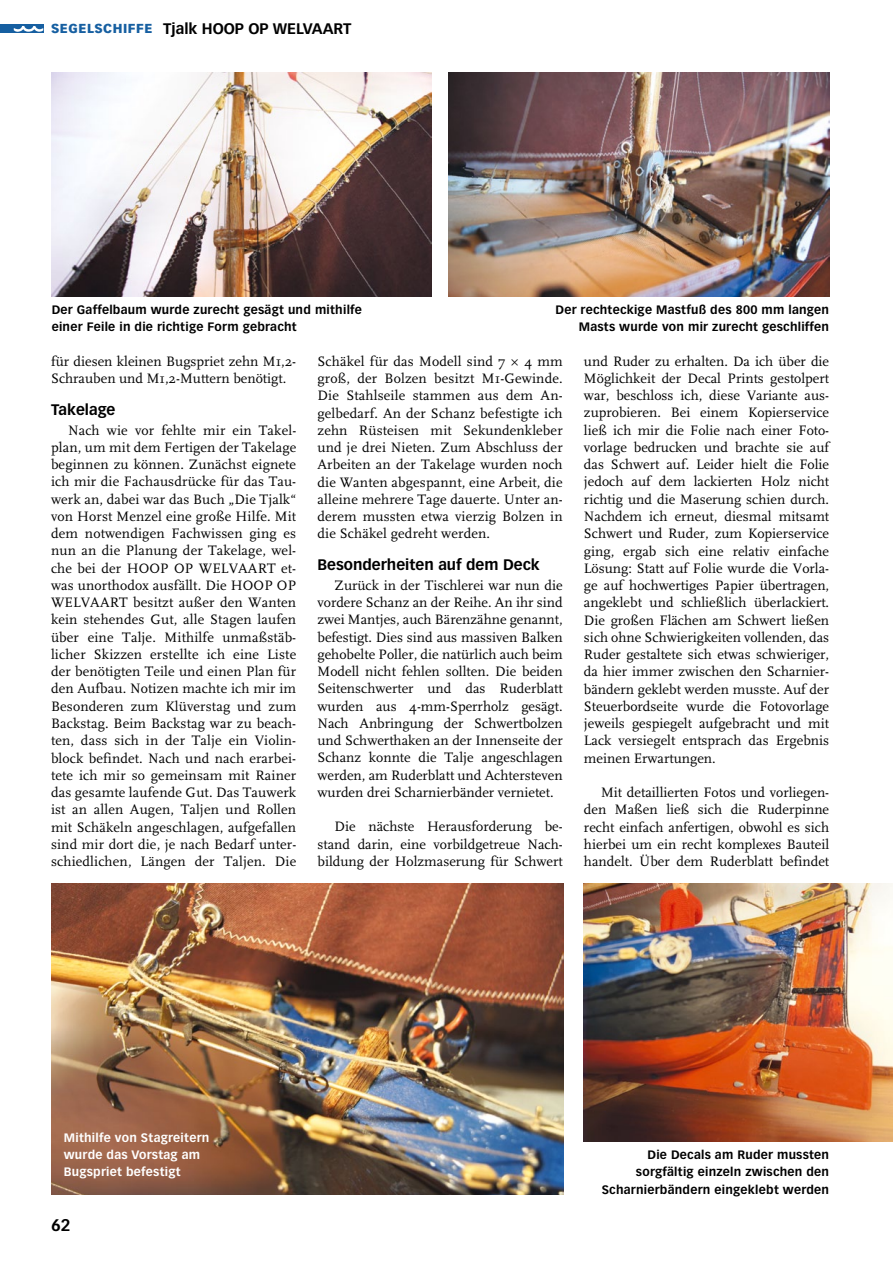
<style>
.page{position:relative;width:893px;height:1263px;background:#fff}
.page>*{position:absolute;margin:0;border:0;box-sizing:border-box;transform-origin:0 0}
.t1{font:700 16.5px "Vectora LT Std";color:#000}
.t2{font:700 15px "Vectora LT Std";color:#000}
.t3{font:14.25px/17.2px "FF Scala";color:#000;text-align:justify}
.t4{font:900 12.75px "Vectora LT Std";letter-spacing:.04em;color:#165fa1}
.t5{font:700 12px/17.2px "Vectora LT Std";letter-spacing:.02em;color:#000;text-align:right}
.t6{font:700 12px/17.2px "Vectora LT Std";letter-spacing:.02em;color:#fff}
.s1{font-family:"Vectora LT Std";font-weight:300}
</style>
<div class="page">
<div style="left:0;top:24px;width:43px;height:9px;background:#165fa1"></div>
<svg style="left:14px;top:26px;width:29px;height:6px"></svg>
<img style="left:51px;top:72px;width:381px;height:225px">
<img style="left:449px;top:72px;width:380px;height:225px">
<img style="left:52px;top:883px;width:511px;height:312px">
<img style="left:584px;top:883px;width:309px;height:259px">
<p class="t4" style="left:51px;top:21px;width:103px">SEGELSCHIFFE</p>
<p class="t2" style="left:163px;top:19px;width:190px">Tjalk HOOP OP WELVAART</p>
<p class="t5" style="left:52px;top:301px;width:312px;text-align:left">Der Gaffelbaum wurde zurecht gesägt und mithilfe einer Feile in die richtige Form gebracht</p>
<p class="t5" style="left:555px;top:301px;width:275px">Der rechteckige Mastfuß des 800 mm langen<br>Masts wurde von mir zurecht geschliffen</p>
<p class="t3" style="left:51px;top:353px;width:247px">für diesen kleinen Bugspriet zehn M1,2-<br>Schrauben und M1,2-Muttern benötigt.</p>
<p class="t2" style="left:51px;top:401px;width:66px">Takelage</p>
<p class="t3" style="left:51px;top:422px;width:247px;text-indent:17px">Nach wie vor fehlte mir ein Takel&shy;plan, um mit dem Fertigen der Takelage beginnen zu können. Zunächst eignete ich mir die Fachausdrücke für das Tau&shy;werk an, dabei war das Buch „Die Tjalk“ von Horst Menzel eine große Hilfe. Mit dem notwendigen Fachwissen ging es nun an die Planung der Takelage, wel&shy;che bei der HOOP OP WELVAART et&shy;was unorthodox ausfällt. Die HOOP OP WELVAART besitzt außer den Wanten kein stehendes Gut, alle Stagen laufen über eine Talje. Mithilfe unmaßstäb&shy;licher Skizzen erstellte ich eine Liste der benötigten Teile und einen Plan für den Aufbau. Notizen machte ich mir im Besonderen zum Klüverstag und zum Backstag. Beim Backstag war zu beach&shy;ten, dass sich in der Talje ein Violin&shy;block befindet. Nach und nach erarbei&shy;tete ich mir so gemeinsam mit Rainer das gesamte laufende Gut. Das Tauwerk ist an allen Augen, Taljen und Rollen mit Schäkeln angeschlagen, aufgefallen sind mir dort die, je nach Bedarf unter&shy;schiedlichen, Längen der Taljen. Die</p>
<p class="t3" style="left:317px;top:353px;width:247px">Schäkel für das Modell sind 7 <span class="s1">×</span> 4 mm groß, der Bolzen besitzt M1-Gewinde.<br>Die Stahlseile stammen aus dem An&shy;gelbedarf. An der Schanz befestigte ich zehn Rüsteisen mit Sekundenkleber und je drei Nieten. Zum Abschluss der Arbeiten an der Takelage wurden noch die Wanten abgespannt, eine Arbeit, die alleine mehrere Tage dauerte. Unter an&shy;derem mussten etwa vierzig Bolzen in die Schäkel gedreht werden.</p>
<p class="t2" style="left:317px;top:556px;width:224px">Besonderheiten auf dem Deck</p>
<p class="t3" style="left:317px;top:577px;width:247px;text-indent:17px">Zurück in der Tischlerei war nun die vordere Schanz an der Reihe. An ihr sind zwei Mantjes, auch Bärenzähne genannt, befestigt. Dies sind aus massiven Balken gehobelte Poller, die natürlich auch beim Modell nicht fehlen sollten. Die beiden Seitenschwerter und das Ruderblatt wurden aus 4-mm-Sperrholz gesägt.<br>Nach Anbringung der Schwertbolzen und Schwerthaken an der Innenseite der Schanz konnte die Talje angeschlagen werden, am Ruderblatt und Achtersteven wurden drei Scharnierbänder vernietet.</p>
<p class="t3" style="left:317px;top:818px;width:247px;text-indent:17px">Die nächste Herausforderung be&shy;stand darin, eine vorbildgetreue Nach&shy;bildung der Holzmaserung für Schwert</p>
<p class="t3" style="left:584px;top:353px;width:247px">und Ruder zu erhalten. Da ich über die Möglichkeit der Decal Prints gestolpert war, beschloss ich, diese Variante aus&shy;zuprobieren. Bei einem Kopierservice ließ ich mir die Folie nach einer Foto&shy;vorlage bedrucken und brachte sie auf das Schwert auf. Leider hielt die Folie jedoch auf dem lackierten Holz nicht richtig und die Maserung schien durch.<br>Nachdem ich erneut, diesmal mitsamt Schwert und Ruder, zum Kopierservice ging, ergab sich eine relativ einfache Lösung: Statt auf Folie wurde die Vorla&shy;ge auf hochwertiges Papier übertragen, angeklebt und schließlich überlackiert.<br>Die großen Flächen am Schwert ließen sich ohne Schwierigkeiten vollenden, das Ruder gestaltete sich etwas schwieriger, da hier immer zwischen den Scharnier&shy;bändern geklebt werden musste. Auf der Steuerbordseite wurde die Fotovorlage jeweils gespiegelt aufgebracht und mit Lack versiegelt entsprach das Ergebnis meinen Erwartungen.</p>
<p class="t3" style="left:584px;top:784px;width:247px;text-indent:17px">Mit detaillierten Fotos und vorliegen&shy;den Maßen ließ sich die Ruderpinne recht einfach anfertigen, obwohl es sich hierbei um ein recht komplexes Bauteil handelt. Über dem Ruderblatt befindet</p>
<p class="t6" style="left:64px;top:1129px;width:147px">Mithilfe von Stagreitern wurde das Vorstag am<br>Bugspriet befestigt</p>
<p class="t1" style="left:51px;top:1215px;width:21px">62</p>
<p class="t5" style="left:602px;top:1146px;width:229px">Die Decals am Ruder mussten sorgfältig einzeln zwischen den<br>Scharnierbändern eingeklebt werden</p>
</div>
